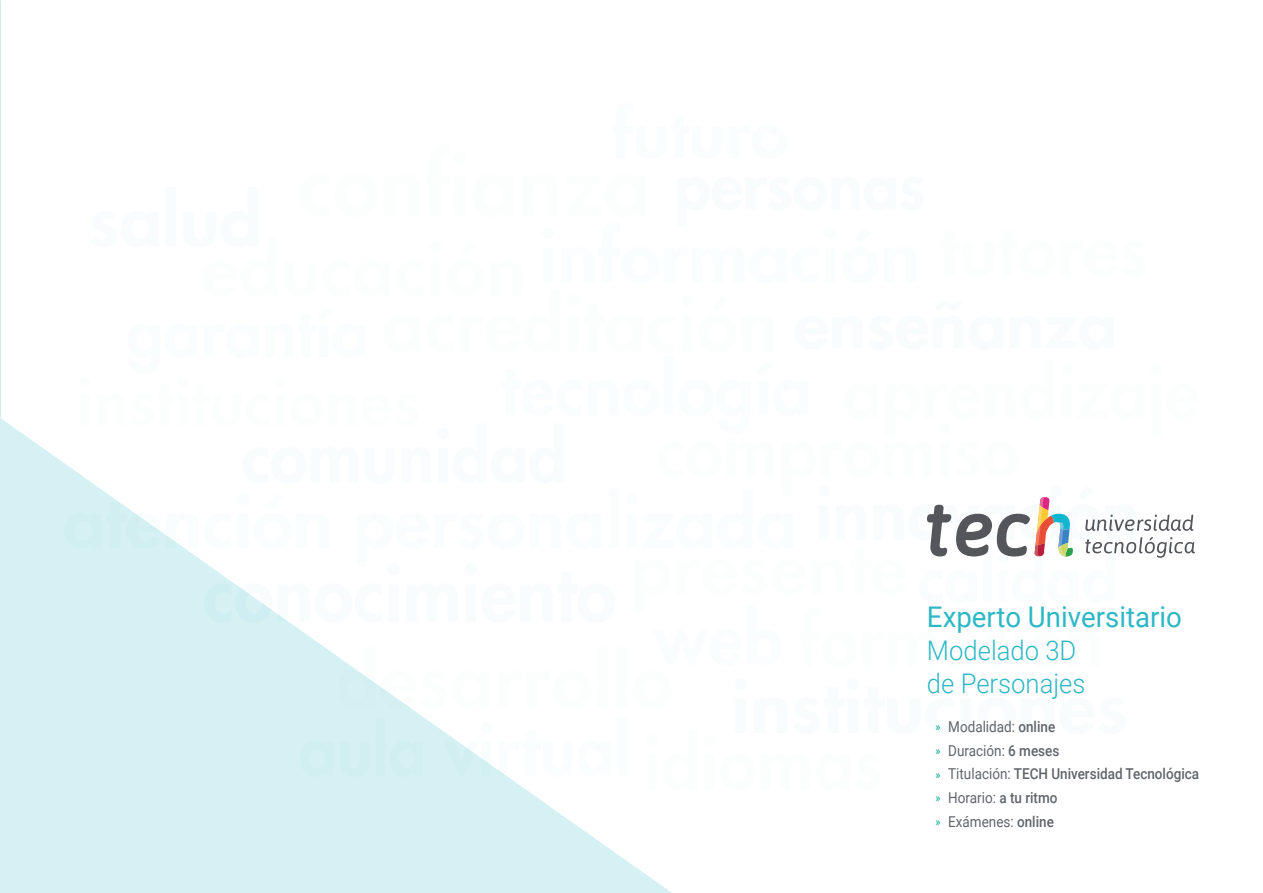
<style>
.page{position:relative;width:1263px;height:893px;background:#fff}
.page>*{position:absolute;margin:0;border:0;box-sizing:border-box;transform-origin:0 0}
.t1{font:28.5px "Roboto";color:#2db8c5}
.t2{font:300 27px/33px "Roboto";color:#2db8c5;scale:.95 1}
.t3{font:500 15px/23.7px "Roboto";color:#61646a;scale:.9 1}
.s1{font-weight:400;font-size:12px;color:#00a996}
.s2{font-weight:400}
</style>
<div class="page">
<svg style="left:0;top:418px;width:672px;height:475px;background:#d9f2f4"></svg>
<svg style="left:64px;top:418px;width:1131px;height:372px"></svg>
<h1 class="t1" style="left:927px;top:597px;width:256px">Experto Universitario</h1>
<h2 class="t2" style="left:927px;top:633px;width:168px">Modelado 3D de Personajes</h2>
<p class="t3" style="left:935px;top:714px;width:294px"><span class="s1">»</span> <span class="s2">Modalidad:</span> online<br><span class="s1">»</span> <span class="s2">Duración:</span> 6 meses<br><span class="s1">»</span> <span class="s2">Titulación:</span> TECH Universidad Tecnológica <span class="s1">»</span> <span class="s2">Horario:</span> a tu ritmo<br><span class="s1">»</span> <span class="s2">Exámenes:</span> online</p>
</div>
